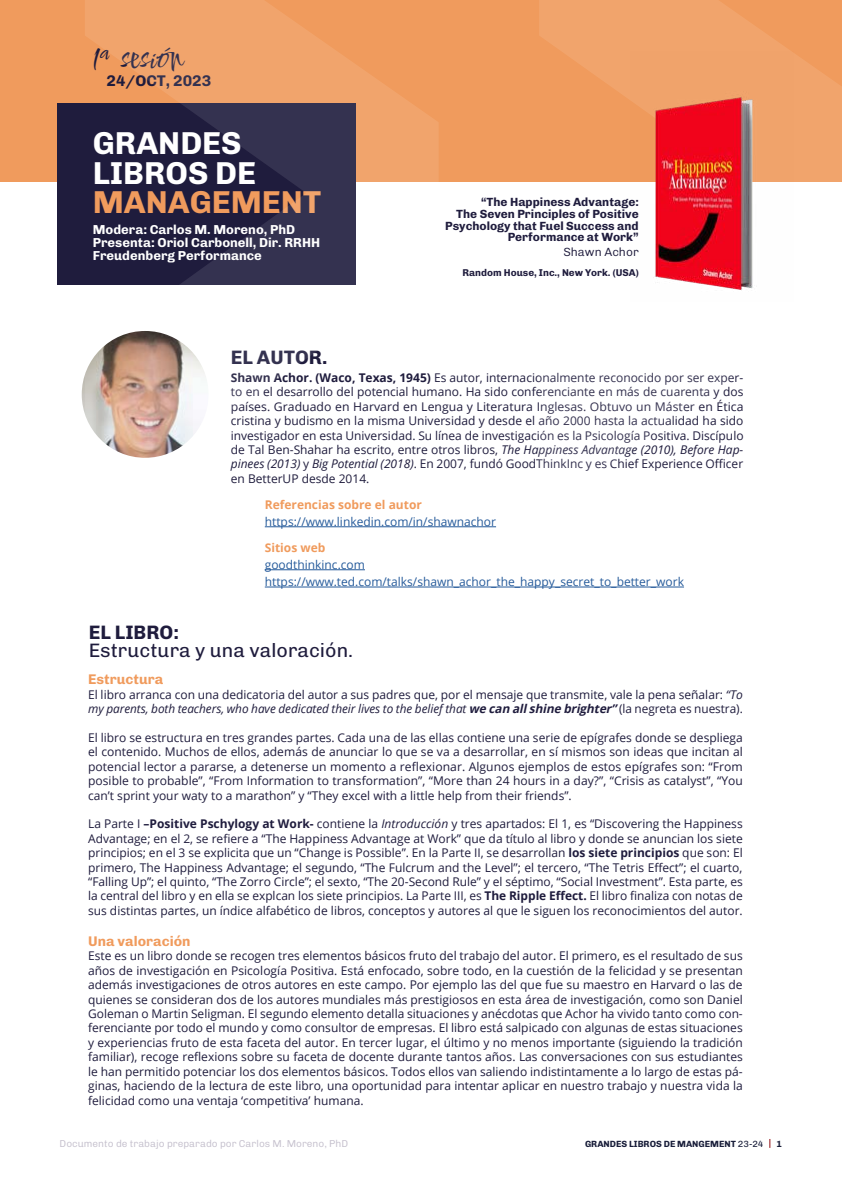
<style>
.page{position:relative;width:842px;height:1191px;background:#fff}
.page>*{position:absolute;margin:0;border:0;box-sizing:border-box;transform-origin:0 0}
.t1{font:38.6px "Comforter";color:#1f1c3d}
.t2{font:700 31.7px/29.7px "Chivo";color:#fff}
.t3{font:700 31.7px "Chivo";color:#f09b5d}
.t4{font:19.4px "Chivo";color:#1f1c3d}
.t5{font:700 19.4px "Chivo";color:#1f1c3d}
.t6{font:700 15.5px "Chivo";color:#1f1c3d}
.t7{font:700 14px "Chivo";color:#f09b5d}
.t8{font:700 13px/13px "Chivo";color:#fff}
.t9{font:12px/14.4px "Open Sans";color:#1f1c3d;text-align:justify}
.t10{font:12px/17.2px "Open Sans";color:#265b9b}
.t11{font:700 12px "Open Sans";color:#f09b5d}
.t12{font:700 11.9px/11.9px "Chivo";color:#1f1c3d;text-align:right}
.t13{font:300 11.9px "Chivo";color:#1f1c3d}
.t14{font:300 10px "Chivo";color:#c4bfcc}
.t15{font:700 9.9px "Chivo";color:#1f1c3d}
.t16{font:700 9px "Chivo";color:#181d39}
.s1{font-weight:700}
.s2{font-style:italic}
.s3{font-weight:700;font-style:italic}
.s4{font-weight:400}
</style>
<div class="page">
<div style="left:0;top:0;width:842px;height:181px;background:#f09b5d"></div>
<div style="left:57px;top:104px;width:299px;height:181px;background:#1f1c3d"></div>
<hr style="left:265px;top:526px;width:231px;height:1px;background:#265b9b">
<hr style="left:265px;top:569px;width:100px;height:1px;background:#265b9b">
<hr style="left:265px;top:586px;width:419px;height:1px;background:#265b9b">
<svg style="left:85px;top:0;width:757px;height:458px"></svg>
<img style="left:630px;top:52px;width:164px;height:249px">
<h1 class="t1" style="left:91px;top:33px;width:92px">1ª sesión</h1>
<p class="t6" style="left:107px;top:74px;width:106px">24/OCT, 2023</p>
<h2 class="t2" style="left:93px;top:130px;width:165px">GRANDES<br>LIBROS DE</h2>
<h2 class="t3" style="left:93px;top:189px;width:230px">MANAGEMENT</h2>
<p class="t8" style="left:93px;top:224px;width:229px">Modera: Carlos M. Moreno, PhD<br>Presenta: Oriol Carbonell, Dir. RRHH<br>Freudenberg Performance</p>
<h3 class="t5" style="left:231px;top:349px;width:98px">EL AUTOR.</h3>
<p class="t12" style="left:445px;top:196px;width:195px">“The Happiness Advantage:<br>The Seven Principles of Positive<br>Psychology that Fuel Success and<br>Performance at Work”</p>
<p class="t13" style="left:563px;top:247px;width:77px">Shawn Achor</p>
<p class="t15" style="left:462px;top:268px;width:178px">Random House, Inc., New York. (USA)</p>
<p class="t9" style="left:231px;top:372px;width:514px"><span class="s1">Shawn Achor. (Waco, Texas, 1945)</span> Es autor, internacionalmente reconocido por ser exper&shy;to en el desarrollo del potencial humano. Ha sido conferenciante en más de cuarenta y dos países. Graduado en Harvard en Lengua y Literatura Inglesas. Obtuvo un Máster en Ética cristina y budismo en la misma Universidad y desde el año 2000 hasta la actualidad ha sido investigador en esta Universidad. Su línea de investigación es la Psicología Positiva. Discípulo de Tal Ben-Shahar ha escrito, entre otros libros, <span class="s2">The Happiness Advantage (2010), Before Hap&shy;pinees (2013)</span> y <span class="s2">Big Potential (2018)</span>. En 2007, fundó GoodThinkInc y es Chief Experience Officer en BetterUP desde 2014.</p>
<p class="t11" style="left:265px;top:499px;width:159px">Referencias sobre el autor</p>
<p class="t10" style="left:265px;top:514px;width:233px">https://www.linkedin.com/in/shawnachor</p>
<p class="t11" style="left:265px;top:542px;width:62px">Sitios web</p>
<p class="t10" style="left:265px;top:557px;width:421px">goodthinkinc.com https://www.ted.com/talks/shawn_achor_the_happy_secret_to_better_work</p>
<h3 class="t5" style="left:89px;top:624px;width:92px">EL LIBRO:</h3>
<h3 class="t4" style="left:89px;top:642px;width:266px">Estructura y una valoración.</h3>
<p class="t7" style="left:88px;top:673px;width:77px">Estructura</p>
<p class="t9" style="left:88px;top:688px;width:656px">El libro arranca con una dedicatoria del autor a sus padres que, por el mensaje que transmite, vale la pena señalar: <span class="s2">“To my parents, both teachers, who have dedicated their lives to the belief that</span> <span class="s3">we can allshine brighter”</span> (la negreta es nuestra).</p>
<p class="t9" style="left:88px;top:731px;width:656px">El libro se estructura en tres grandes partes. Cada una de las ellas contiene una serie de epígrafes donde se despliega el contenido. Muchos de ellos, además de anunciar lo que se va a desarrollar, en sí mismos son ideas que incitan al potencial lector a pararse, a detenerse un momento a reflexionar. Algunos ejemplos de estos epígrafes son: “From posible to probable”, “From Information to transformation”, “More than 24 hours in a day?”, “Crisis as catalyst”, “You can’t sprint your waty to a marathon” y “They excel with a little help from their friends”.</p>
<p class="t9" style="left:88px;top:818px;width:656px">La Parte I <span class="s1">–Positive Pschylogy at Work-</span> contiene la <span class="s2">Introducción</span> y tres apartados: El 1, es “Discovering the Happiness Advantage; en el 2, se refiere a “The Happiness Advantage at Work” que da título al libro y donde se anuncian los siete principios; en el 3 se explicita que un “Change is Possible”. En la Parte II, se desarrollan <span class="s1">los siete principios</span> que son: El primero, The Happiness Advantage; el segundo, “The Fulcrum and the Level”; el tercero, “The Tetris Effect”; el cuarto, “Falling Up”; el quinto, “The Zorro Circle”; el sexto, “The 20-Second Rule” y el séptimo, “Social Investment”. Esta parte, es la central del libro y en ella se explcan los siete principios. La Parte III, es <span class="s1">The Ripple Effect.</span> El libro finaliza con notas de sus distintas partes, un índice alfabético de libros, conceptos y autores al que le siguen los reconocimientos del autor.</p>
<p class="t7" style="left:88px;top:935px;width:104px">Una valoración</p>
<p class="t9" style="left:88px;top:950px;width:656px">Este es un libro donde se recogen tres elementos básicos fruto del trabajo del autor. El primero, es el resultado de sus años de investigación en Psicología Positiva. Está enfocado, sobre todo, en la cuestión de la felicidad y se presentan además investigaciones de otros autores en este campo. Por ejemplo las del que fue su maestro en Harvard o las de quienes se consideran dos de los autores mundiales más prestigiosos en esta área de investigación, como son Daniel Goleman o Martin Seligman. El segundo elemento detalla situaciones y anécdotas que Achor ha vivido tanto como con&shy;ferenciante por todo el mundo y como consultor de empresas. El libro está salpicado con algunas de estas situaciones y experiencias fruto de esta faceta del autor. En tercer lugar, el último y no menos importante (siguiendo la tradición familiar), recoge reflexions sobre su faceta de docente durante tantos años. Las conversaciones con sus estudiantes le han permitido potenciar los dos elementos básicos. Todos ellos van saliendo indistintamente a lo largo de estas pá&shy;ginas, haciendo de la lectura de este libro, una oportunidad para intentar aplicar en nuestro trabajo y nuestra vida la felicidad como una ventaja ‘competitiva’ humana.</p>
<p class="t14" style="left:60px;top:1140px;width:290px">Documento de trabajo preparado por Carlos M. Moreno, PhD</p>
<p class="t16" style="left:585px;top:1140px;width:180px">GRANDES LIBROS DE MANGEMENT <span class="s4">23-24</span></p>
<p class="t16" style="left:776px;top:1140px;width:7px">1</p>
</div>
